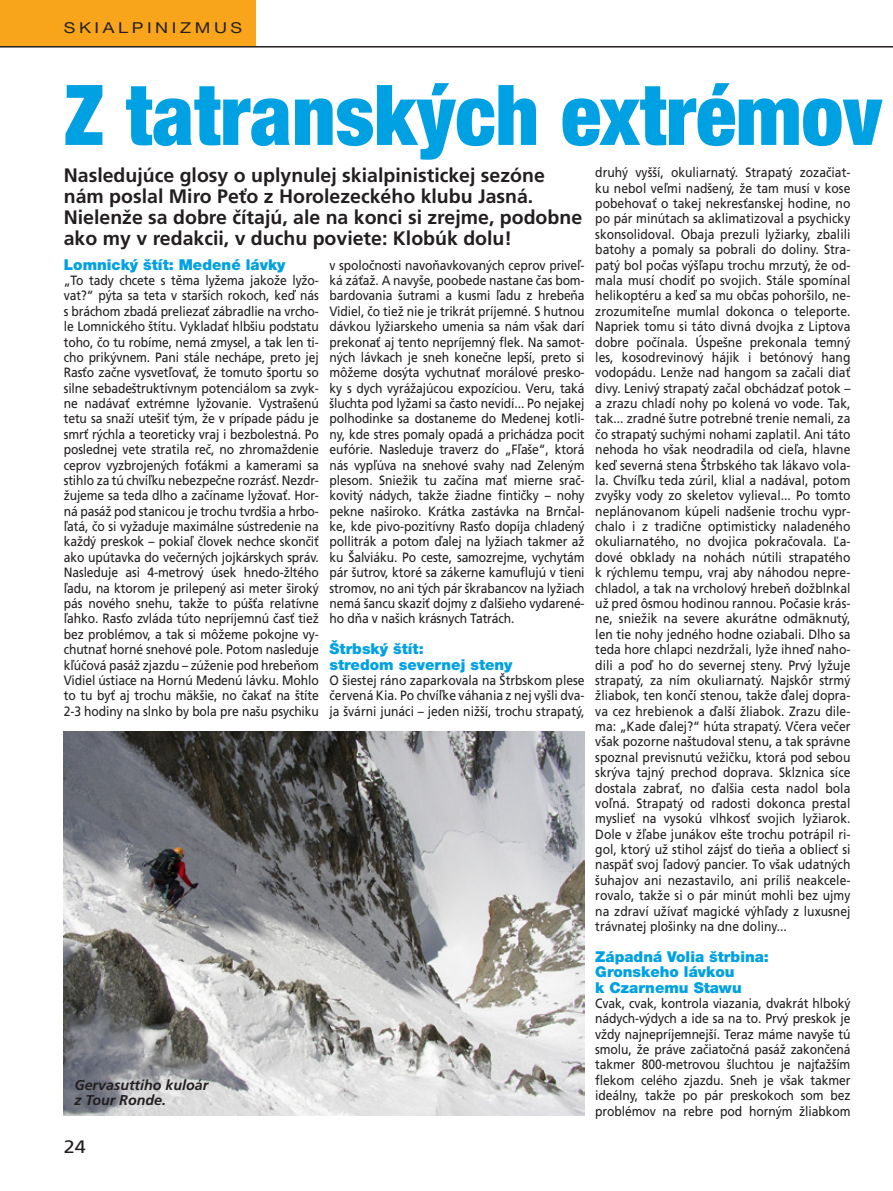
<style>
.page{position:relative;width:893px;height:1191px;background:#fff}
.page>*{position:absolute;margin:0;border:0;box-sizing:border-box;transform-origin:0 0}
.titul_40_48_condense{font:900 condensed 83.85px "Helvetica Neue LT Pro";color:#00a1e3}
.perex_13_14{font:700 19.5px/21px "Frutiger CE";color:#231f20}
.pagina{font:18px "Frutiger CE";color:#231f20;scale:1.1 1}
.medzititul{font:900 15px/15.3px "Helvetica Neue LT Pro";color:#00a1e3}
.zahlavie{font:15px "Helvetica Neue LT Pro";letter-spacing:.2em;color:#231f20;scale:1.2 1}
.foto{font:italic 700 14.25px/15px "Frutiger CE";color:#231f20}
.t1{font:13.5px/15.3px "Frutiger CE";letter-spacing:-.01em;color:#231f20;text-align:justify;scale:.9 1}
</style>
<div class="page">
<div style="left:0;top:0;width:255px;height:46px;background:#f9a51b"></div>
<hr style="left:0;top:46px;width:893px;height:2px;background:#231f20">
<img style="left:64px;top:731px;width:521px;height:384px">
<p class="zahlavie" style="left:64px;top:19px;width:150px">SKIALPINIZMUS</p>
<p class="titul_40_48_condense" style="left:64px;top:63px;width:820px">Z tatranských extrémov</p>
<p class="perex_13_14" style="left:64px;top:165px;width:520px">Nasledujúce glosy o uplynulej skialpinistickej sezóne nám poslal Miro Peťo z Horolezeckého klubu Jasná.<br>Nielenže sa dobre čítajú, ale na konci si zrejme, podobne ako my v redakcii, v duchu poviete: Klobúk dolu!</p>
<p class="t1" style="left:595px;top:165px;width:285px">druhý vyšší, okuliarnatý. Strapatý zozačiat&shy;ku nebol veľmi nadšený, že tam musí v kose pobehovať o takej nekresťanskej hodine, no po pár minútach sa aklimatizoval a psychicky skonsolidoval. Obaja prezuli lyžiarky, zbalili batohy a pomaly sa pobrali do doliny. Stra&shy;patý bol počas výšľapu trochu mrzutý, že od&shy;mala musí chodiť po svojich. Stále spomínal helikoptéru a keď sa mu občas pohoršilo, ne&shy;zrozumiteľne mumlal dokonca o teleporte.<br>Napriek tomu si táto divná dvojka z Liptova dobre počínala. Úspešne prekonala temný les, kosodrevinový hájik i betónový hang vodopádu. Lenže nad hangom sa začali diať divy. Lenivý strapatý začal obchádzať potok – a zrazu chladí nohy po kolená vo vode. Tak, tak... zradné šutre potrebné trenie nemali, za čo strapatý suchými nohami zaplatil. Ani táto nehoda ho však neodradila od cieľa, hlavne keď severná stena Štrbského tak lákavo vola&shy;la. Chvíľku teda zúril, klial a nadával, potom zvyšky vody zo skeletov vylieval... Po tomto neplánovanom kúpeli nadšenie trochu vypr&shy;chalo i z tradične optimisticky naladeného okuliarnatého, no dvojica pokračovala. Ľa&shy;dové obklady na nohách nútili strapatého k rýchlemu tempu, vraj aby náhodou nepre&shy;chladol, a tak na vrcholový hrebeň dožblnkal už pred ôsmou hodinou rannou. Počasie krás&shy;ne, sniežik na severe akurátne odmäknutý, len tie nohy jedného hodne oziabali. Dlho sa teda hore chlapci nezdržali, lyže ihneď naho&shy;dili a poď ho do severnej steny. Prvý lyžuje strapatý, za ním okuliarnatý. Najskôr strmý žliabok, ten končí stenou, takže ďalej dopra&shy;va cez hrebienok a ďalší žliabok. Zrazu dile&shy;ma: „Kade ďalej?“ húta strapatý. Včera večer však pozorne naštudoval stenu, a tak správne spoznal previsnutú vežičku, ktorá pod sebou skrýva tajný prechod doprava. Sklznica síce dostala zabrať, no ďalšia cesta nadol bola voľná. Strapatý od radosti dokonca prestal myslieť na vysokú vlhkosť svojich lyžiarok.<br>Dole v žľabe junákov ešte trochu potrápil ri&shy;gol, ktorý už stihol zájsť do tieňa a obliecť si naspäť svoj ľadový pancier. To však udatných šuhajov ani nezastavilo, ani príliš neakcele&shy;rovalo, takže si o pár minút mohli bez ujmy na zdraví užívať magické výhľady z luxusnej trávnatej plošinky na dne doliny...</p>
<p class="medzititul" style="left:595px;top:948px;width:175px">Západná Volia štrbina:<br>Gronskeho lávkou<br>k Czarnemu Stawu</p>
<p class="t1" style="left:595px;top:995px;width:285px">Cvak, cvak, kontrola viazania, dvakrát hlboký nádych-výdych a ide sa na to. Prvý preskok je vždy najnepríjemnejší. Teraz máme navyše tú smolu, že práve začiatočná pasáž zakončená takmer 800-metrovou šluchtou je najťažším flekom celého zjazdu. Sneh je však takmer ideálny, takže po pár preskokoch som bez problémov na rebre pod horným žliabkom</p>
<p class="medzititul" style="left:64px;top:256px;width:223px">Lomnický štít: Medené lávky</p>
<p class="t1" style="left:64px;top:273px;width:285px">„To tady chcete s těma lyžema jakože lyžo&shy;vat?“ pýta sa teta v starších rokoch, keď nás s bráchom zbadá preliezať zábradlie na vrcho&shy;le Lomnického štítu. Vykladať hlbšiu podstatu toho, čo tu robíme, nemá zmysel, a tak len ti&shy;cho prikývnem. Pani stále nechápe, preto jej Rasťo začne vysvetľovať, že tomuto športu so silne sebadeštruktívnym potenciálom sa zvyk&shy;ne nadávať extrémne lyžovanie. Vystrašenú tetu sa snaží utešiť tým, že v prípade pádu je smrť rýchla a teoreticky vraj i bezbolestná. Po poslednej vete stratila reč, no zhromaždenie ceprov vyzbrojených foťákmi a kamerami sa stihlo za tú chvíľku nebezpečne rozrásť. Nezdr&shy;žujeme sa teda dlho a začíname lyžovať. Hor&shy;ná pasáž pod stanicou je trochu tvrdšia a hrbo&shy;ľatá, čo si vyžaduje maximálne sústredenie na každý preskok – pokiaľ človek nechce skončiť ako upútavka do večerných jojkárskych správ.<br>Nasleduje asi 4-metrový úsek hnedo-žltého ľadu, na ktorom je prilepený asi meter široký pás nového snehu, takže to púšťa relatívne ľahko. Rasťo zvláda túto nepríjemnú časť tiež bez problémov, a tak si môžeme pokojne vy&shy;chutnať horné snehové pole. Potom nasleduje kľúčová pasáž zjazdu – zúženie pod hrebeňom Vidiel ústiace na Hornú Medenú lávku. Mohlo to tu byť aj trochu mäkšie, no čakať na štíte 2-3 hodiny na slnko by bola pre našu psychiku</p>
<p class="t1" style="left:330px;top:257px;width:285px">v spoločnosti navoňavkovaných ceprov priveľ&shy;ká záťaž. A navyše, poobede nastane čas bom&shy;bardovania šutrami a kusmi ľadu z hrebeňa Vidiel, čo tiež nie je trikrát príjemné. S hutnou dávkou lyžiarskeho umenia sa nám však darí prekonať aj tento nepríjemný flek. Na samot&shy;ných lávkach je sneh konečne lepší, preto si môžeme dosýta vychutnať morálové presko&shy;ky s dych vyrážajúcou expozíciou. Veru, taká šluchta pod lyžami sa často nevidí... Po nejakej polhodinke sa dostaneme do Medenej kotli&shy;ny, kde stres pomaly opadá a prichádza pocit eufórie. Nasleduje traverz do „Fľaše“, ktorá nás vypľúva na snehové svahy nad Zeleným plesom. Sniežik tu začína mať mierne srač&shy;kovitý nádych, takže žiadne fintičky – nohy pekne naširoko. Krátka zastávka na Brnčal&shy;ke, kde pivo-pozitívny Rasťo dopíja chladený pollitrák a potom ďalej na lyžiach takmer až ku Šalviáku. Po ceste, samozrejme, vychytám pár šutrov, ktoré sa zákerne kamuflujú v tieni stromov, no ani tých pár škrabancov na lyžiach nemá šancu skaziť dojmy z ďalšieho vydarené&shy;ho dňa v našich krásnych Tatrách.</p>
<p class="medzititul" style="left:330px;top:641px;width:185px">Štrbský štít:<br>stredom severnej steny</p>
<p class="t1" style="left:330px;top:672px;width:285px">O šiestej ráno zaparkovala na Štrbskom plese červená Kia. Po chvíľke váhania z nej vyšli dva&shy;ja švárni junáci – jeden nižší, trochu strapatý,</p>
<p class="foto" style="left:74px;top:1077px;width:135px">Gervasuttiho kuloár z Tour Ronde.</p>
<p class="pagina" style="left:64px;top:1135px;width:22px">24</p>
</div>
